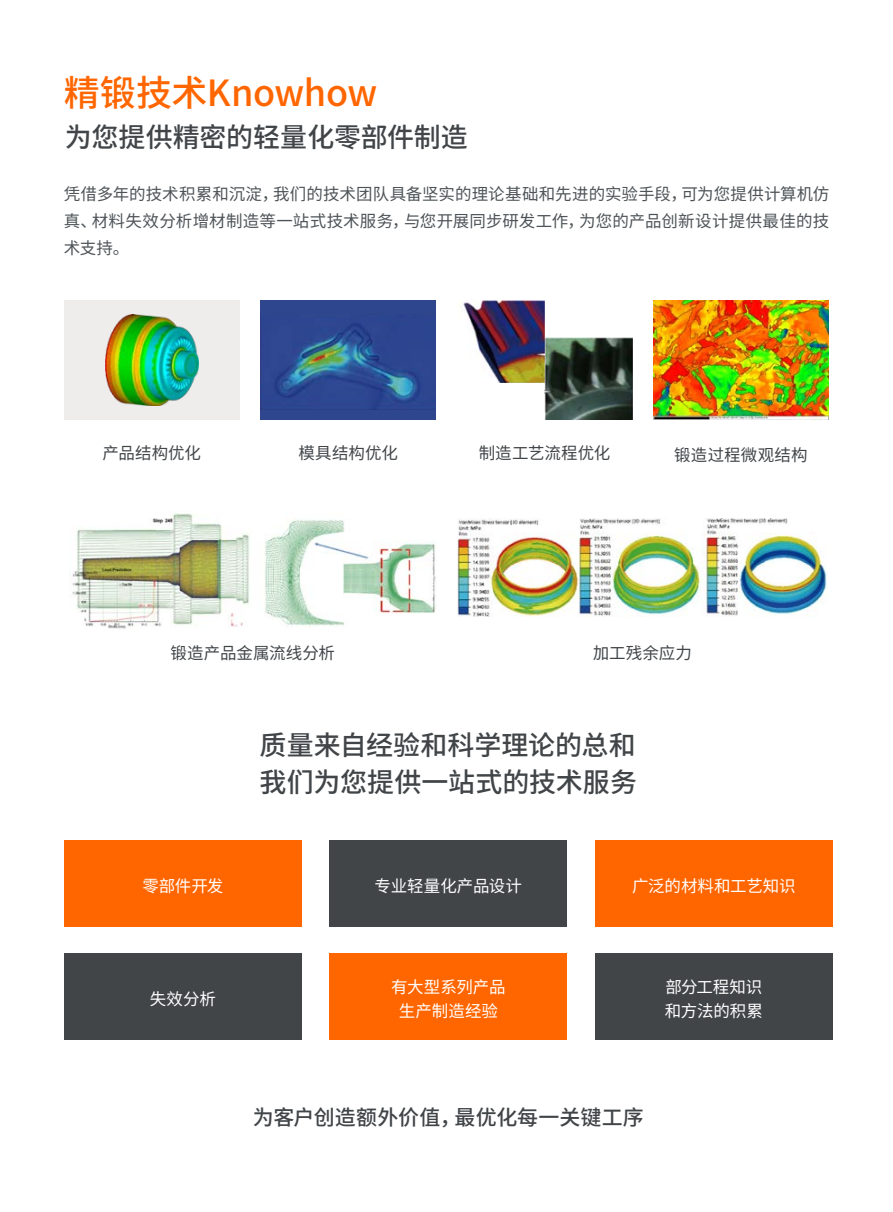
<style>
.page{position:relative;width:893px;height:1212px;background:#fff}
.page>*{position:absolute;margin:0;border:0;box-sizing:border-box;transform-origin:0 0}
.t1{font:500 36px "Noto Sans Hans";letter-spacing:-.01em;color:#f60}
.t2{font:500 27px/37.5px "Noto Sans Hans";letter-spacing:-.005em;color:#414548}
.t3{font:500 21px "Noto Sans Hans";color:#414548}
.t4{font:16.5px/27px "Noto Sans Hans";letter-spacing:.015em;color:#4d5357;text-align:justify}
.t5{font:16.5px/24px "Noto Sans Hans";letter-spacing:-.005em;color:#fff;text-align:center}
.t6{font:16.5px "Noto Sans Hans";letter-spacing:.005em;color:#414548}
</style>
<div class="page">
<div style="left:64px;top:301px;width:176px;height:119px;background:#eeedec"></div>
<img style="left:653px;top:301px;width:176px;height:119px">
<img style="left:69px;top:513px;width:367px;height:116px">
<img style="left:457px;top:518px;width:371px;height:99px">
<div style="left:261px;top:301px;width:175px;height:119px;background:#2d468e"></div>
<img style="left:261px;top:323px;width:158px;height:86px">
<img style="left:545px;top:338px;width:87px;height:82px">
<img style="left:461px;top:301px;width:84px;height:82px">
<img style="left:105px;top:315px;width:94px;height:91px">
<div style="left:64px;top:840px;width:237px;height:86px;background:#f60"></div>
<div style="left:330px;top:840px;width:237px;height:86px;background:#414548"></div>
<div style="left:595px;top:840px;width:237px;height:86px;background:#f60"></div>
<div style="left:64px;top:953px;width:237px;height:86px;background:#414548"></div>
<div style="left:330px;top:953px;width:237px;height:86px;background:#f60"></div>
<div style="left:595px;top:953px;width:237px;height:86px;background:#414548"></div>
<h1 class="t1" style="left:64px;top:72px;width:315px">精锻技术Knowhow</h1>
<h2 class="t2" style="left:65px;top:119px;width:404px">为您提供精密的轻量化零部件制造</h2>
<p class="t4" style="left:64px;top:181px;width:767px">凭借多年的技术积累和沉淀，我们的技术团队具备坚实的理论基础和先进的实验手段，可为您提供计算机仿真、材料失效分析增材制造等一站式技术服务，与您开展同步研发工作，为您的产品创新设计提供最佳的技术支持。</p>
<p class="t6" style="left:102px;top:444px;width:100px">产品结构优化</p>
<p class="t6" style="left:298px;top:444px;width:101px">模具结构优化</p>
<p class="t6" style="left:479px;top:444px;width:133px">制造工艺流程优化</p>
<p class="t6" style="left:674px;top:445px;width:135px">锻造过程微观结构</p>
<p class="t6" style="left:170px;top:644px;width:166px">锻造产品金属流线分析</p>
<p class="t6" style="left:593px;top:644px;width:101px">加工残余应力</p>
<h2 class="t2" style="left:260px;top:727px;width:379px">质量来自经验和科学理论的总和我们为您提供一站式的技术服务</h2>
<p class="t5" style="left:142px;top:875px;width:82px">零部件开发</p>
<p class="t5" style="left:375px;top:875px;width:149px">专业轻量化产品设计</p>
<p class="t5" style="left:632px;top:875px;width:165px">广泛的材料和工艺知识</p>
<p class="t5" style="left:150px;top:988px;width:68px">失效分析</p>
<p class="t5" style="left:391px;top:975px;width:116px">有大型系列产品生产制造经验</p>
<p class="t5" style="left:665px;top:975px;width:100px;text-align:left">部分工程知识和方法的积累</p>
<p class="t3" style="left:253px;top:1106px;width:393px">为客户创造额外价值，最优化每一关键工序</p>
</div>
